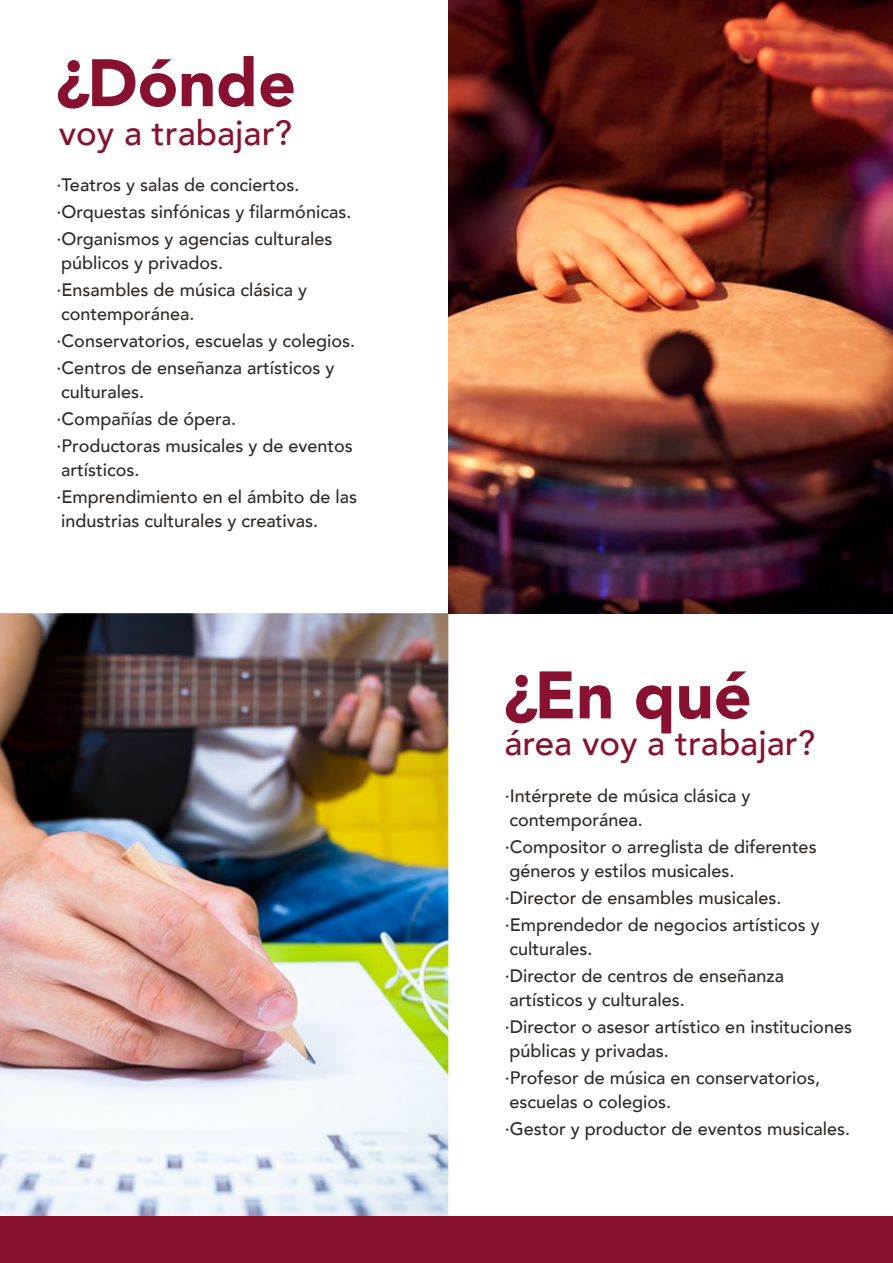
<style>
.page{position:relative;width:893px;height:1263px;background:#fff}
.page>*{position:absolute;margin:0;border:0;box-sizing:border-box;transform-origin:0 0}
.t1{font:900 66.3px "Avenir";color:#87112e}
.t2{font:500 34.8px "Avenir";color:#87112e}
.t3{font:500 18px/27px "Avenir";color:#2e2a27}
</style>
<div class="page">
<img style="left:0;top:613px;width:448px;height:604px">
<img style="left:448px;top:0;width:445px;height:613px">
<div style="left:0;top:1217px;width:893px;height:46px;background:#88112e"></div>
<h1 class="t1" style="left:56px;top:26px;width:241px">¿Dónde</h1>
<h2 class="t2" style="left:59px;top:102px;width:235px">voy a trabajar?</h2>
<p class="t3" style="left:57px;top:170px;width:296px">·Teatros y salas de conciertos. ·Orquestas sinfónicas y filarmónicas. ·Organismos y agencias culturales</p>
<p class="t3" style="left:57px;top:248px;width:252px">públicos y privados. ·Ensambles de música clásica y</p>
<p class="t3" style="left:57px;top:299px;width:300px">contemporánea.<br>·Conservatorios, escuelas y colegios. ·Centros de enseñanza artísticos y</p>
<p class="t3" style="left:57px;top:377px;width:298px">culturales.<br>·Compañías de ópera.<br>·Productoras musicales y de eventos</p>
<p class="t3" style="left:57px;top:455px;width:302px">artísticos.<br>·Emprendimiento en el ámbito de las</p>
<p class="t3" style="left:61px;top:506px;width:258px">industrias culturales y creativas.</p>
<h1 class="t1" style="left:504px;top:638px;width:249px">¿En qué</h1>
<h2 class="t2" style="left:504px;top:713px;width:312px">área voy a trabajar?</h2>
<p class="t3" style="left:505px;top:783px;width:247px;line-height:24px">·Intérprete de música clásica y contemporánea.</p>
<p class="t3" style="left:505px;top:834px;width:313px;line-height:24px">·Compositor o arreglista de diferentes géneros y estilos musicales.</p>
<p class="t3" style="left:505px;top:884px;width:316px">·Director de ensambles musicales. ·Emprendedor de negocios artísticos y</p>
<p class="t3" style="left:505px;top:935px;width:281px">culturales.<br>·Director de centros de enseñanza</p>
<p class="t3" style="left:505px;top:986px;width:349px">artísticos y culturales.<br>·Director o asesor artístico en instituciones</p>
<p class="t3" style="left:505px;top:1037px;width:317px">públicas y privadas.<br>·Profesor de música en conservatorios,</p>
<p class="t3" style="left:505px;top:1088px;width:347px">escuelas o colegios.<br>·Gestor y productor de eventos musicales.</p>
</div>
